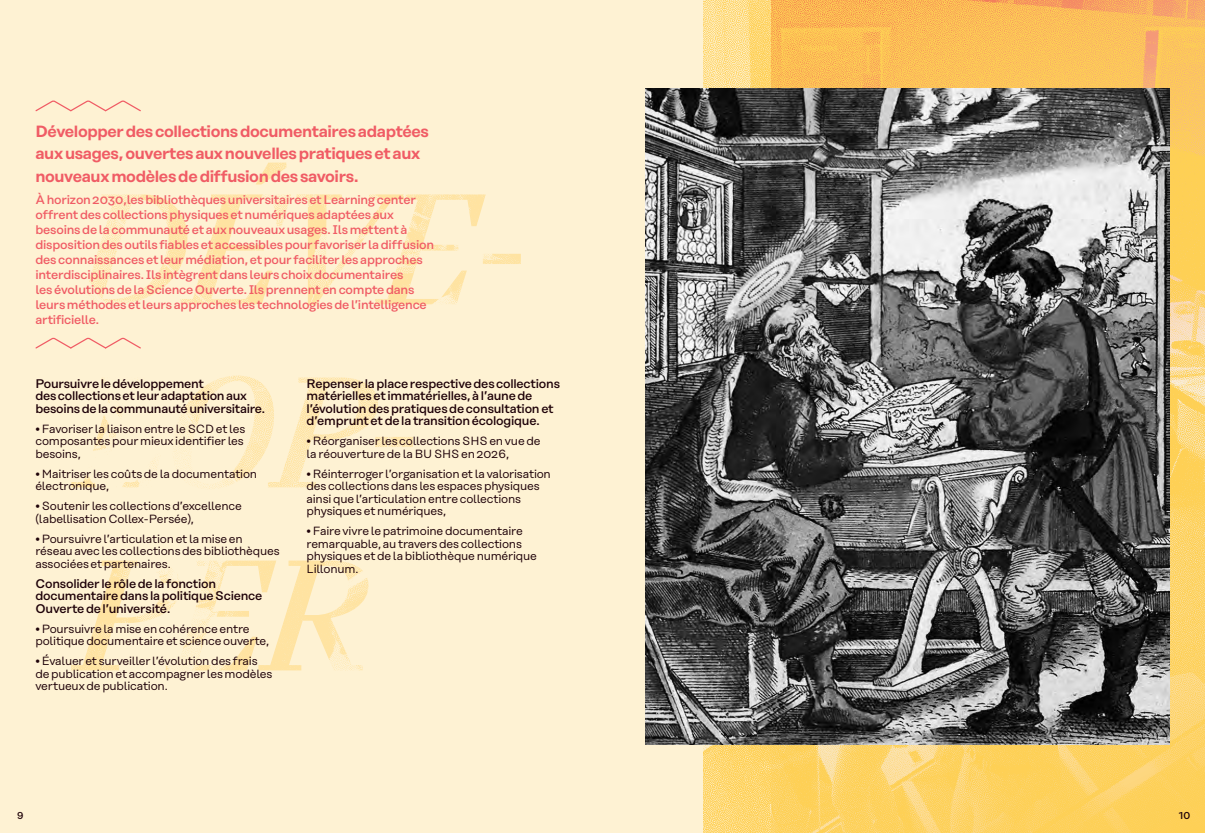
<style>
.page{position:relative;width:1205px;height:833px;background:#fff}
.page>*{position:absolute;margin:0;border:0;box-sizing:border-box;transform-origin:0 0}
.t1{font:600 16.25px/22.5px "Rational Display";letter-spacing:-.025em;color:#f05c65}
.t2{font:500 12.5px/15px "Rational Text";letter-spacing:-.02em;color:#f05c65}
.t3{font:500 12.5px/12.5px "Rational Display";letter-spacing:-.02em;color:#1e0108}
.t4{font:11.88px/12.5px "Rational Text";letter-spacing:-.02em;color:#1e0108}
.t5{font:500 10px "Rational Display";color:#1e0108}
</style>
<div class="page">
<div style="left:0;top:0;width:772px;height:833px;background:#fef2d3"></div>
<img style="left:704px;top:0;width:501px;height:833px">
<img style="left:645px;top:88px;width:524px;height:657px">
<img style="left:71px;top:163px;width:450px;height:507px">
<svg style="left:35px;top:100px;width:106px;height:12px"></svg>
<svg style="left:35px;top:336px;width:107px;height:14px"></svg>
<h1 class="t1" style="left:35px;top:119px;width:395px">Développer des collections documentaires adaptées aux usages, ouvertes aux nouvelles pratiques et aux nouveaux modèles de diffusion des savoirs.</h1>
<p class="t2" style="left:35px;top:192px;width:400px">À horizon 2030,les bibliothèques universitaires et Learning center offrent des collections physiques et numériques adaptées aux besoins de la communauté et aux nouveaux usages. Ils mettent à disposition des outils fiables et accessibles pour favoriser la diffusion des connaissances et leur médiation, et pour faciliter les approches interdisciplinaires. Ils intègrent dans leurs choix documentaires<br>les évolutions de la Science Ouverte. Ils prennent en compte dans leurs méthodes et leurs approches les technologies de l’intelligence artificielle.</p>
<p class="t3" style="left:35px;top:377px;width:231px">Poursuivre le développement<br>des collections et leur adaptation aux besoins de la communauté universitaire.</p>
<p class="t4" style="left:35px;top:422px;width:211px">• Favoriser la liaison entre le SCD et les composantes pour mieux identifier les besoins,</p>
<p class="t4" style="left:35px;top:467px;width:223px">• Maitriser les coûts de la documentation électronique,</p>
<p class="t4" style="left:35px;top:500px;width:208px">• Soutenir les collections d’excellence (labellisation Collex-Persée),</p>
<p class="t4" style="left:35px;top:532px;width:246px">• Poursuivre l’articulation et la mise en réseau avec les collections des bibliothèques associées et partenaires.</p>
<p class="t3" style="left:35px;top:577px;width:228px">Consolider le rôle de la fonction documentaire dans la politique Science<br>Ouverte de l’université.</p>
<p class="t4" style="left:35px;top:622px;width:235px">• Poursuivre la mise en cohérence entre politique documentaire et science ouverte,</p>
<p class="t4" style="left:35px;top:655px;width:239px">• Évaluer et surveiller l’évolution des frais de publication et accompagner les modèles vertueux de publication.</p>
<p class="t3" style="left:306px;top:377px;width:255px">Repenser la place respective des collections matérielles et immatérielles, à l’aune de l’évolution des pratiques de consultation et d’emprunt et de la transition écologique.</p>
<p class="t4" style="left:306px;top:435px;width:236px">• Réorganiser les collections SHS en vue de la réouverture de la BU SHS en 2026,</p>
<p class="t4" style="left:306px;top:467px;width:246px">• Réinterroger l’organisation et la valorisation des collections dans les espaces physiques ainsi que l’articulation entre collections physiques et numériques,</p>
<p class="t4" style="left:306px;top:525px;width:232px">• Faire vivre le patrimoine documentaire remarquable, au travers des collections physiques et de la bibliothèque numérique Lillonum.</p>
<p class="t5" style="left:17px;top:809px;width:8px">9</p>
<p class="t5" style="left:1179px;top:809px;width:13px">10</p>
</div>
